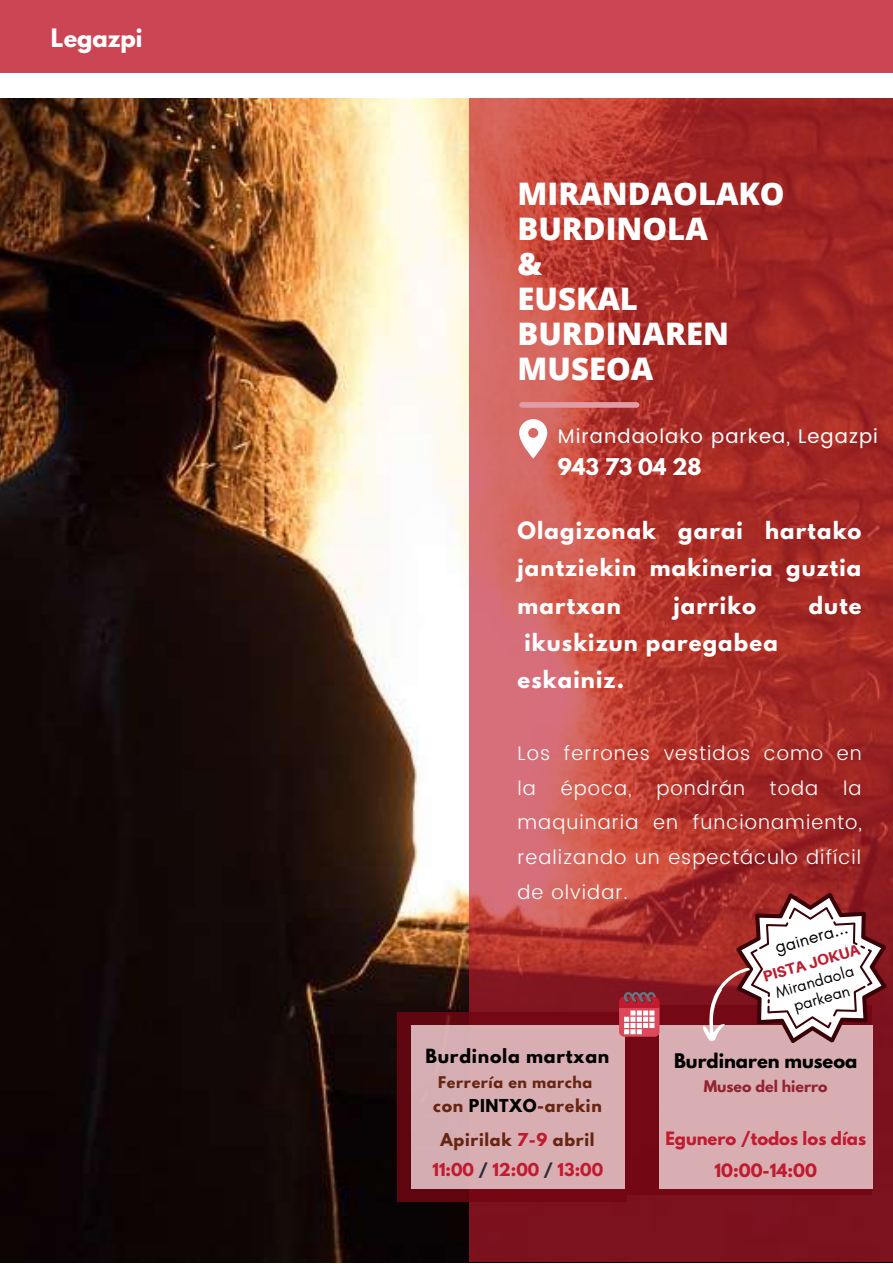
<style>
.page{position:relative;width:893px;height:1264px;background:#fff}
.page>*{position:absolute;margin:0;border:0;box-sizing:border-box;transform-origin:0 0}
.t1{font:800 31.05px/34.8px "Open Sans";color:#fff}
.t2{font:700 22.5px "League Spartan";color:#fff}
.t3{font:700 21.15px/37px "League Spartan";letter-spacing:.055em;color:#fff;text-align:justify}
.t4{font:700 20.4px "League Spartan";color:#fff}
.t5{font:300 19.65px/34.8px "Poppins";letter-spacing:.055em;color:#fff}
.t6{font:19.65px "Poppins";letter-spacing:.055em;color:#fff}
.t7{font:18.3px "Glacial Indifference";color:#000}
.t8{font:700 17.85px "League Spartan";color:#000}
.t9{font:700 17.25px "League Spartan";letter-spacing:.04em;color:#000}
.t10{font:16.5px/18px "Glacial Indifference";color:#000;text-align:center}
.t11{font:700 16.35px/31.5px "League Spartan";color:#c01b2e;text-align:center}
.t12{font:700 15.75px/33.9px "League Spartan";letter-spacing:.04em;color:#672512;text-align:center}
.t13{font:700 15.75px "League Spartan";color:#c01b2e}
.t14{font:800 15.3px "Aileron";color:#c01b2e}
.t15{font:700 14.25px "League Spartan";letter-spacing:.04em;color:#672512}
.t16{font:700 14.25px "League Spartan";color:#922430}
.s1{color:#000}
.s2{color:#c01b2e}
.s3{color:#292f33}
</style>
<div class="page">
<div style="left:0;top:0;width:892px;height:73px;background:#cb4554"></div>
<img style="left:0;top:99px;width:892px;height:1163px">
<svg style="left:469px;top:99px;width:423px;height:1162px;background:#b03835"></svg>
<div style="left:522px;top:402px;width:114px;height:6px;background:#e19da5"></div>
<svg style="left:519px;top:419px;width:28px;height:39px"></svg>
<svg style="left:397px;top:1012px;width:230px;height:189px;background:#70111b"></svg>
<div style="left:411px;top:1025px;width:213px;height:163px;background:#d9aeb3"></div>
<div style="left:626px;top:1005px;width:245px;height:190px;background:#720612"></div>
<div style="left:659px;top:1025px;width:213px;height:163px;background:#d9aeb3"></div>
<svg style="left:619px;top:992px;width:40px;height:44px;background:#cd6c78"></svg>
<svg style="left:696px;top:872px;width:196px;height:191px"></svg>
<p class="t2" style="left:51px;top:27px;width:93px">Legazpi</p>
<h1 class="t1" style="left:517px;top:176px;width:269px">MIRANDAOLAKO<br>BURDINOLA<br>&amp;<br>EUSKAL<br>BURDINAREN<br>MUSEOA</h1>
<p class="t6" style="left:557px;top:424px;width:321px">Mirandaolako parkea, Legazpi</p>
<p class="t4" style="left:557px;top:456px;width:145px">943 73 04 28</p>
<p class="t3" style="left:517px;top:515px;width:345px">Olagizonak garai hartako jantziekin makineria guztia martxan</p>
<p class="t3" style="left:673px;top:589px;width:84px">jarriko</p>
<p class="t3" style="left:808px;top:589px;width:54px">dute</p>
<p class="t3" style="left:517px;top:626px;width:262px;text-indent:7px">ikuskizun paregabea eskainiz.</p>
<p class="t5" style="left:517px;top:735px;width:346px">Los ferrones vestidos como en la</p>
<p class="t5" style="left:560px;top:770px;width:72px">época,</p>
<p class="t5" style="left:656px;top:770px;width:90px">pondrán</p>
<p class="t5" style="left:770px;top:770px;width:50px">toda</p>
<p class="t5" style="left:517px;top:770px;width:346px;text-align:justify;text-indent:325px">la maquinaria en funcionamiento, realizando un espectáculo difícil de olvidar.</p>
<p class="t9" style="left:425px;top:1047px;width:185px">Burdinola martxan</p>
<p class="t15" style="left:438px;top:1074px;width:156px">Ferrería en marcha</p>
<p class="t12" style="left:433px;top:1090px;width:170px">con <span class="s1">PINTXO</span>-arekin<br>Apirilak <span class="s2">7-9</span> abril</p>
<p class="t13" style="left:432px;top:1162px;width:172px">11:00 <span class="s3">/</span> 12:00 <span class="s3">/</span> 13:00</p>
<p class="t7" style="left:772px;top:936px;width:77px;rotate:-16deg">gainera...</p>
<p class="t10" style="left:773px;top:983px;width:82px;rotate:-16deg">Mirandaola parkean</p>
<p class="t14" style="left:760px;top:967px;width:102px;rotate:-16deg">PISTA JOKUA</p>
<p class="t8" style="left:674px;top:1051px;width:185px">Burdinaren museoa</p>
<p class="t16" style="left:703px;top:1079px;width:125px">Museo del hierro</p>
<p class="t11" style="left:665px;top:1125px;width:202px">Egunero /todos los días<br>10:00-14:00</p>
</div>
